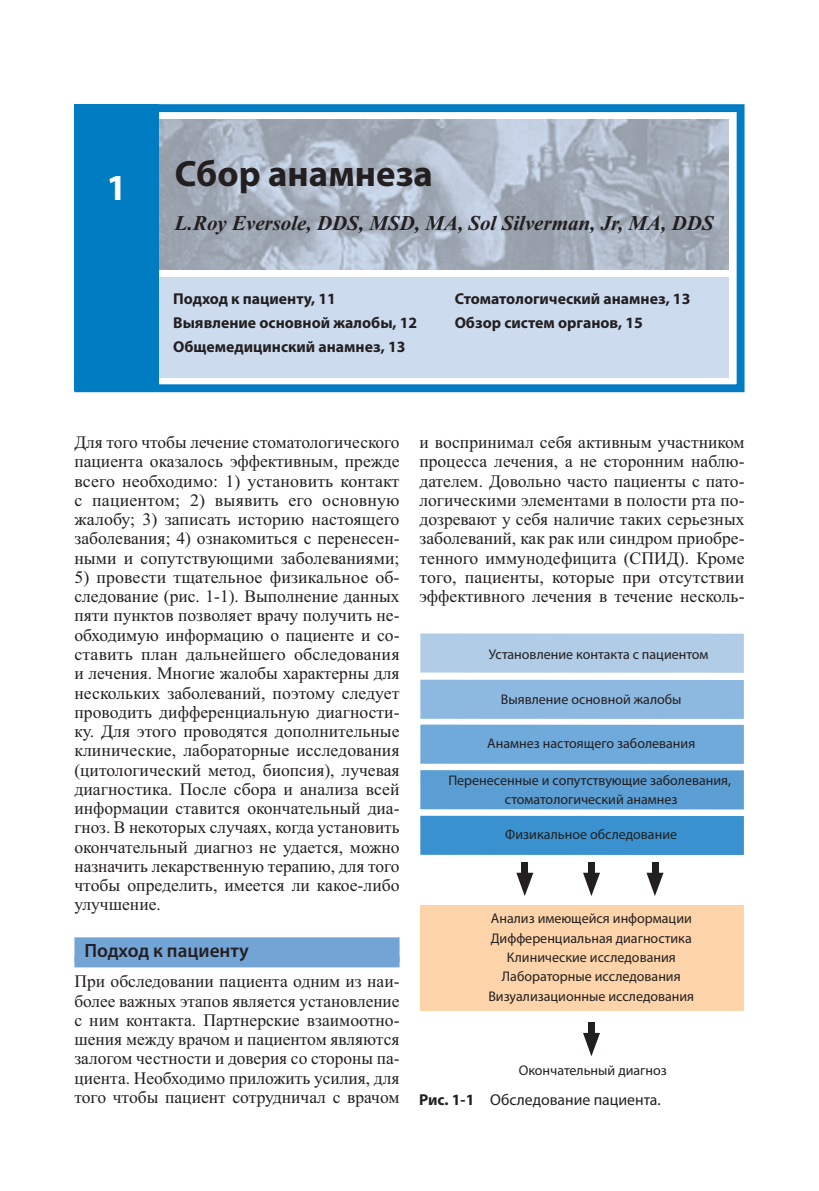
<style>
.page{position:relative;width:819px;height:1191px;background:#fff}
.page>*{position:absolute;margin:0;border:0;box-sizing:border-box;transform-origin:0 0}
.t1{font:700 36.75px "Myriad Pro";color:#231f20}
.t2{font:700 36.75px "Myriad Pro";color:#fff}
.t3{font:italic 700 21px "Times New Roman";color:#231f20}
.t4{font:600 19.25px "Myriad Pro";color:#231f20}
.t5{font:17.5px/19.2px "Times New Roman";color:#231f20;text-align:justify}
.t6{font:700 15.75px/23.8px "Myriad Pro";color:#231f20}
.t7{font:15.75px "Myriad Pro";color:#231f20}
.t8{font:14px/19.2px "Myriad Pro";color:#231f20;text-align:center}
.s1{font-weight:700}
</style>
<div class="page">
<div style="left:74px;top:937px;width:325px;height:24px;background:#73a4d6"></div>
<div style="left:74px;top:957px;width:325px;height:10px;background:#73a4d6"></div>
<img style="left:159px;top:119px;width:569px;height:151px">
<div style="left:74px;top:104px;width:670px;height:288px;border:8px solid #007cc2"></div>
<div style="left:158px;top:277px;width:570px;height:101px;background:#cddbef"></div>
<div style="left:74px;top:104px;width:85px;height:286px;background:#007cc2"></div>
<div style="left:420px;top:905px;width:323px;height:105px;background:#fdd4aa"></div>
<div style="left:420px;top:680px;width:323px;height:39px;background:#8db9e0"></div>
<div style="left:420px;top:724px;width:323px;height:40px;background:#70aadb"></div>
<div style="left:420px;top:633px;width:323px;height:39px;background:#b1cce6"></div>
<div style="left:420px;top:770px;width:323px;height:39px;background:#5b9ed4"></div>
<div style="left:420px;top:816px;width:323px;height:39px;background:#3992cf"></div>
<div style="left:588px;top:862px;width:6px;height:14px;background:#231f20"></div>
<svg style="left:583px;top:872px;width:17px;height:24px"></svg>
<div style="left:588px;top:1022px;width:6px;height:14px;background:#231f20"></div>
<svg style="left:583px;top:1033px;width:17px;height:23px"></svg>
<div style="left:651px;top:862px;width:7px;height:14px;background:#231f20"></div>
<svg style="left:646px;top:872px;width:17px;height:24px"></svg>
<div style="left:521px;top:862px;width:7px;height:14px;background:#231f20"></div>
<svg style="left:516px;top:872px;width:17px;height:24px"></svg>
<h1 class="t2" style="left:106px;top:174px;width:22px">1</h1>
<h1 class="t1" style="left:175px;top:160px;width:259px">Сбор анамнеза</h1>
<p class="t3" style="left:175px;top:216px;width:540px">L.Roy Eversole, DDS, MSD, MA, Sol Silverman, Jr, MA, DDS</p>
<p class="t6" style="left:173px;top:288px;width:246px">Подход к пациенту, 11<br>Выявление основной жалобы, 12<br>Общемедицинский анамнез, 13</p>
<p class="t6" style="left:454px;top:288px;width:237px">Стоматологический анамнез, 13<br>Обзор систем органов, 15</p>
<p class="t5" style="left:74px;top:434px;width:326px">Для того чтобы лечение стоматологического пациента оказалось эффективным, прежде всего необходимо: 1) установить контакт с пациентом; 2) выявить его основную жалобу; 3) записать историю настоящего заболевания; 4) ознакомиться с перенесен&shy;ными и сопутствующими заболеваниями;</p>
<p class="t5" style="left:74px;top:569px;width:326px">5) провести тщательное физикальное об&shy;следование (рис. 1-1). Выполнение данных пяти пунктов позволяет врачу получить не&shy;обходимую информацию о пациенте и со&shy;ставить план дальнейшего обследования и лечения. Многие жалобы характерны для нескольких заболеваний, поэтому следует проводить дифференциальную диагности&shy;ку. Для этого проводятся дополнительные клинические, лабораторные исследования (цитологический метод, биопсия), лучевая диагностика. После сбора и анализа всей информации ставится окончательный диа&shy;гноз. В некоторых случаях, когда установить окончательный диагноз не удается, можно назначить лекарственную терапию, для того чтобы определить, имеется ли какое-либо улучшение.</p>
<p class="t4" style="left:84px;top:943px;width:166px">Подход к пациенту</p>
<p class="t5" style="left:74px;top:973px;width:326px">При обследовании пациента одним из наи&shy;более важных этапов является установление с ним контакта. Партнерские взаимоотно&shy;шения между врачом и пациентом являются залогом честности и доверия со стороны па&shy;циента. Необходимо приложить усилия, для того чтобы пациент сотрудничал с врачом</p>
<p class="t5" style="left:419px;top:434px;width:326px">и воспринимал себя активным участником процесса лечения, а не сторонним наблю&shy;дателем. Довольно часто пациенты с пато&shy;логическими элементами в полости рта по&shy;дозревают у себя наличие таких серьезных заболеваний, как рак или синдром приобре&shy;тенного иммунодефицита (СПИД). Кроме того, пациенты, которые при отсутствии эффективного лечения в течение несколь-</p>
<p class="t8" style="left:489px;top:645px;width:221px">Установление контакта с пациентом</p>
<p class="t8" style="left:501px;top:691px;width:182px">Выявление основной жалобы</p>
<p class="t8" style="left:487px;top:734px;width:209px">Анамнез настоящего заболевания</p>
<p class="t8" style="left:448px;top:771px;width:284px">Перенесенные и сопутствующие заболевания, стоматологический анамнез</p>
<p class="t8" style="left:505px;top:825px;width:173px">Физикальное обследование</p>
<p class="t8" style="left:488px;top:910px;width:207px">Анализ имеющейся информации<br>Дифференциальная диагностика<br>Клинические исследования<br>Лабораторные исследования<br>Визуализационные исследования</p>
<p class="t8" style="left:518px;top:1061px;width:150px">Окончательный диагноз</p>
<p class="t7" style="left:419px;top:1093px;width:243px"><span class="s1">Рис. 1-1</span> Обследование пациента.</p>
</div>
